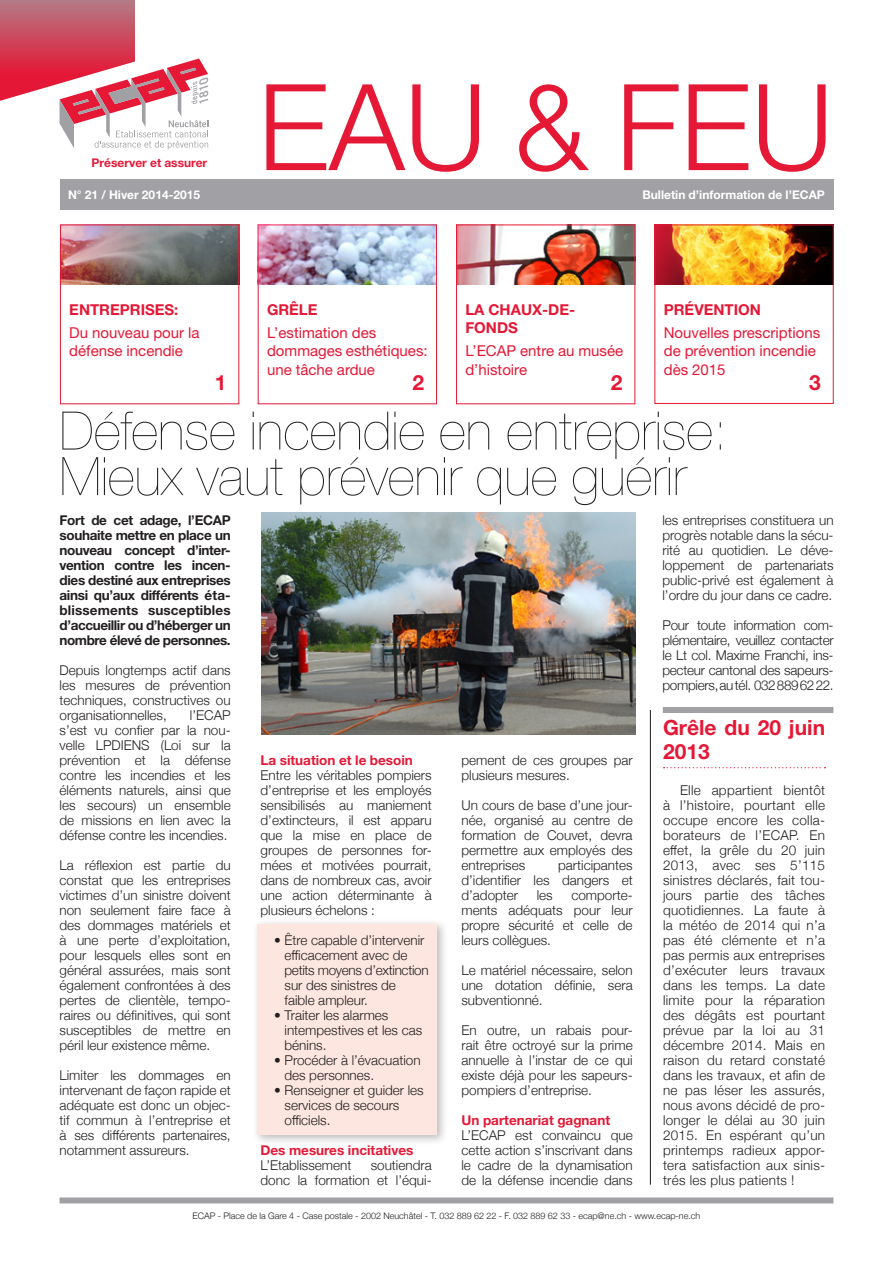
<style>
.page{position:relative;width:893px;height:1263px;background:#fff}
.page>*{position:absolute;margin:0;border:0;box-sizing:border-box;transform-origin:0 0}
.t1{font:300 120px "Helvetica Neue";color:#e51836}
.Gros_titre_ultra_lig{font:200 53.1px/45.5px "Helvetica Neue";color:#231f20}
.Titre_corps_12{font:700 21px/24px "Helvetica Neue LT";color:#e51836}
.Édito_n__page{font:700 21px "Helvetica Neue LT";color:#e51836}
.Édito_sous-titre{font:15px/18.8px "Helvetica Neue LT";color:#e51836}
.Édito_titre{font:700 15px/18.8px "Helvetica Neue LT";color:#e51836}
.Texte_courant_justif{font:300 13.5px/15px "Helvetica Neue";color:#231f20;text-align:justify}
.Texte_retrait_justif{font:300 13.5px/15px "Helvetica Neue";letter-spacing:.02em;color:#231f20;text-align:justify}
.Chapeau{font:700 13.5px/15px "Helvetica Neue LT";letter-spacing:-.03em;color:#231f20;text-align:justify}
.Sous-titre{font:700 13.5px "Helvetica Neue LT";color:#e51836}
.Bulletin{font:700 12px "Helvetica Neue LT";color:#fff}
.N{font:700 12px "Helvetica Neue LT";color:#fff}
.Bulletin-2{font:700 12px "Helvetica Neue LT";color:#e51836}
.Texte_courant_justif-2{font:300 9px "Helvetica Neue";color:#231f20}
</style>
<div class="page">
<div style="left:253px;top:918px;width:195px;height:227px;background:#231f20;opacity:.3"></div>
<div style="left:258px;top:924px;width:179px;height:210px;background:#fce6df"></div>
<div style="left:60px;top:180px;width:773px;height:30px;background:#a1a1a5"></div>
<svg style="left:664px;top:767px;width:161px;height:1px"></svg>
<hr style="left:650px;top:710px;width:1px;height:475px;background:#231f20">
<div style="left:60px;top:1197px;width:773px;height:6px;background:#a1a1a5"></div>
<svg style="left:257px;top:224px;width:180px;height:181px"></svg>
<svg style="left:0;top:0;width:208px;height:149px"></svg>
<img style="left:258px;top:225px;width:179px;height:60px">
<img style="left:261px;top:512px;width:374px;height:223px">
<svg style="left:60px;top:224px;width:180px;height:181px"></svg>
<div style="left:663px;top:707px;width:170px;height:6px;background:#a1a1a5"></div>
<svg style="left:456px;top:224px;width:180px;height:181px"></svg>
<svg style="left:654px;top:224px;width:180px;height:180px"></svg>
<p class="Bulletin-2" style="left:92px;top:155px;width:117px">Préserver et assurer</p>
<p class="N" style="left:68px;top:188px;width:134px">N° 21 / Hiver 2014-2015</p>
<p class="t1" style="left:258px;top:31px;width:577px">EAU &amp; FEU</p>
<p class="Bulletin" style="left:642px;top:188px;width:184px">Bulletin d’information de l’ECAP</p>
<p class="Édito_titre" style="left:267px;top:299px;width:52px">GRÊLE</p>
<p class="Édito_sous-titre" style="left:267px;top:323px;width:162px">L’estimation des dommages esthétiques: une tâche ardue</p>
<p class="Édito_n__page" style="left:412px;top:369px;width:13px">2</p>
<p class="Gros_titre_ultra_lig" style="left:60px;top:406px;width:670px">Défense incendie en entreprise:<br>Mieux vaut prévenir que guérir</p>
<p class="Édito_titre" style="left:664px;top:299px;width:99px">PRÉVENTION</p>
<p class="Édito_sous-titre" style="left:664px;top:323px;width:158px">Nouvelles prescriptions de prévention incendie dès 2015</p>
<p class="Édito_titre" style="left:69px;top:299px;width:111px">ENTREPRISES:</p>
<p class="Édito_sous-titre" style="left:69px;top:323px;width:132px">Du nouveau pour la défense incendie</p>
<p class="Édito_titre" style="left:465px;top:299px;width:111px">LA CHAUX-DE-<br>FONDS</p>
<p class="Édito_sous-titre" style="left:465px;top:341px;width:159px">L’ECAP entre au musée d’histoire</p>
<p class="Édito_n__page" style="left:215px;top:369px;width:13px">1</p>
<p class="Édito_n__page" style="left:809px;top:369px;width:13px">3</p>
<p class="Édito_n__page" style="left:611px;top:369px;width:13px">2</p>
<p class="Chapeau" style="left:60px;top:512px;width:173px">Fort de cet adage, l’ECAP souhaite mettre en place un nouveau concept d’inter&shy;vention contre les incen&shy;dies destiné aux entreprises ainsi qu’aux différents éta&shy;blissements susceptibles d’accueillir ou d’héberger un nombre élevé de personnes.</p>
<p class="Texte_courant_justif" style="left:60px;top:661px;width:173px">Depuis longtemps actif dans les mesures de prévention techniques, constructives ou organisationnelles,</p>
<p class="Texte_courant_justif" style="left:60px;top:706px;width:173px;text-indent:130px">l’ECAP s’est vu confier par la nou&shy;velle LPDIENS (Loi sur la prévention et la défense contre les incendies et les éléments naturels, ainsi que les secours) un ensemble de missions en lien avec la défense contre les incendies.</p>
<p class="Texte_courant_justif" style="left:60px;top:856px;width:173px">La réflexion est partie du constat que les entreprises victimes d’un sinistre doivent non seulement faire face à des dommages matériels et à une perte d’exploitation, pour lesquels elles sont en général assurées, mais sont également confrontées à des pertes de clientèle, tempo&shy;raires ou définitives, qui sont susceptibles de mettre en péril leur existence même.</p>
<p class="Texte_courant_justif" style="left:60px;top:1066px;width:173px">Limiter les dommages en intervenant de façon rapide et adéquate est donc un objec&shy;tif commun à l’entreprise et à ses différents partenaires, notamment assureurs.</p>
<p class="Sous-titre" style="left:260px;top:751px;width:154px">La situation et le besoin</p>
<p class="Texte_courant_justif" style="left:260px;top:766px;width:173px">Entre les véritables pompiers d’entreprise et les employés sensibilisés au maniement d’extincteurs, il est apparu que la mise en place de groupes de personnes for&shy;mées et motivées pourrait, dans de nombreux cas, avoir une action déterminante à plusieurs échelons :</p>
<p class="Texte_courant_justif" style="left:284px;top:931px;width:146px;text-align:left;text-indent:-11px">• Être capable d’intervenir efficacement avec de petits moyens d’extinction sur des sinistres de faible ampleur.</p>
<p class="Texte_courant_justif" style="left:284px;top:1006px;width:139px;text-align:left;text-indent:-11px">• Traiter les alarmes intempestives et les cas bénins.</p>
<p class="Texte_courant_justif" style="left:284px;top:1051px;width:138px;text-indent:-11px">• Procéder à l’évacuation des personnes.</p>
<p class="Texte_courant_justif" style="left:284px;top:1081px;width:141px;text-align:left;text-indent:-11px">• Renseigner et guider les services de secours officiels.</p>
<p class="Sous-titre" style="left:260px;top:1141px;width:154px">Des mesures incitatives</p>
<p class="Texte_courant_justif" style="left:260px;top:1156px;width:92px">L’Etablissement</p>
<p class="Texte_courant_justif" style="left:260px;top:1156px;width:173px;text-align:right">soutiendra<br>donc la formation et l’équi-</p>
<p class="Texte_courant_justif" style="left:461px;top:751px;width:173px">pement de ces groupes par plusieurs mesures.</p>
<p class="Texte_courant_justif" style="left:461px;top:796px;width:173px">Un cours de base d’une jour&shy;née, organisé au centre de formation de Couvet, devra permettre aux employés des entreprises</p>
<p class="Texte_courant_justif" style="left:461px;top:856px;width:173px;text-indent:97px">participantes d’identifier les dangers et d’adopter</p>
<p class="Texte_courant_justif" style="left:537px;top:886px;width:17px">les</p>
<p class="Texte_courant_justif" style="left:461px;top:886px;width:173px;text-indent:110px">comporte&shy;ments adéquats pour leur propre sécurité et celle de leurs collègues.</p>
<p class="Texte_courant_justif" style="left:461px;top:961px;width:173px">Le matériel nécessaire, selon une dotation définie, sera subventionné.</p>
<p class="Texte_courant_justif" style="left:461px;top:1021px;width:173px">En outre, un rabais pour&shy;rait être octroyé sur la prime annuelle à l’instar de ce qui existe déjà pour les sapeurs&shy;pompiers d’entreprise.</p>
<p class="Sous-titre" style="left:461px;top:1111px;width:150px">Un partenariat gagnant</p>
<p class="Texte_courant_justif" style="left:461px;top:1126px;width:173px">L’ECAP est convaincu que cette action s’inscrivant dans le cadre de la dynamisation de la défense incendie dans</p>
<p class="Texte_courant_justif" style="left:662px;top:511px;width:173px">les entreprises constituera un progrès notable dans la sécu&shy;rité au quotidien. Le déve&shy;loppement de partenariats public-privé est également à l’ordre du jour dans ce cadre.</p>
<p class="Texte_courant_justif" style="left:662px;top:616px;width:173px">Pour toute information com&shy;plémentaire, veuillez contacter le Lt col. Maxime Franchi, ins&shy;pecteur cantonal des sapeurs&shy;pompiers, au tél. 032 889 62 22.</p>
<p class="Titre_corps_12" style="left:663px;top:715px;width:164px">Grêle du 20 juin<br>2013</p>
<p class="Texte_retrait_justif" style="left:663px;top:781px;width:164px;text-indent:17px">Elle appartient bientôt à l’histoire, pourtant elle occupe encore les colla&shy;borateurs de l’ECAP. En effet, la grêle du 20 juin 2013, avec ses 5’115 sinistres déclarés, fait tou&shy;jours partie des tâches quotidiennes. La faute à la météo de 2014 qui n’a pas été clémente et n’a pas permis aux entreprises d’exécuter leurs travaux dans les temps. La date limite pour la réparation des dégâts est pourtant prévue par la loi au 31 décembre 2014. Mais en raison du retard constaté dans les travaux, et afin de ne pas léser les assurés, nous avons décidé de pro&shy;longer le délai au 30 juin 2015. En espérant qu’un printemps radieux appor&shy;tera satisfaction aux sinis&shy;trés les plus patients !</p>
<p class="Texte_courant_justif-2" style="left:192px;top:1209px;width:509px">ECAP - Place de la Gare 4 - Case postale - 2002 Neuchâtel - T. 032 889 62 22 - F. 032 889 62 33 - ecap@ne.ch - www.ecap-ne.ch</p>
</div>
